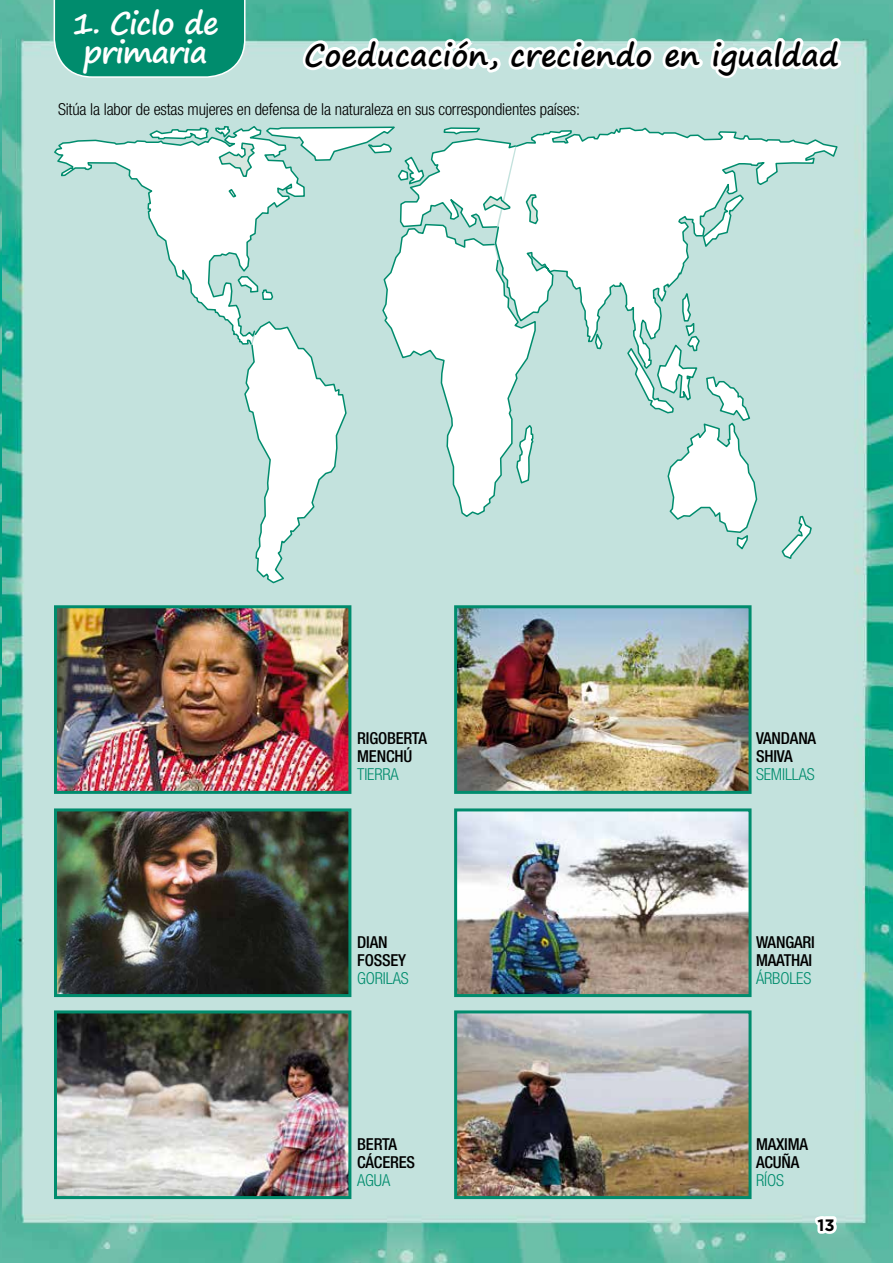
<style>
.page{position:relative;width:893px;height:1263px;background:#fff}
.page>*{position:absolute;margin:0;border:0;box-sizing:border-box;transform-origin:0 0}
.t1{font:700 30px "Segoe Print";color:#000}
.t2{font:700 30px/28.5px "Segoe Print";letter-spacing:-.04em;color:#fff;text-align:center}
.t3{font:300 condensed 16.5px "Helvetica Neue";letter-spacing:-.01em;color:#000}
.t4{font:500 condensed 16.5px/18px "Helvetica Neue";letter-spacing:-.01em;color:#000}
.t5{font:300 condensed 16.5px "Helvetica Neue";letter-spacing:-.01em;color:#008c6d}
.t6{font:700 16.5px "Gotham";color:#000}
</style>
<div class="page">
<img style="left:0;top:0;width:893px;height:1263px">
<svg style="left:811px;top:1213px;width:34px;height:24px"></svg>
<svg style="left:54px;top:0;width:192px;height:78px;background:#109376"></svg>
<svg style="left:626px;top:370px;width:132px;height:181px"></svg>
<svg style="left:780px;top:515px;width:33px;height:45px"></svg>
<svg style="left:243px;top:320px;width:104px;height:264px"></svg>
<svg style="left:53px;top:125px;width:253px;height:221px;fill:#c3e2dd"></svg>
<svg style="left:236px;top:275px;width:38px;height:26px"></svg>
<svg style="left:148px;top:125px;width:108px;height:53px"></svg>
<svg style="left:227px;top:188px;width:11px;height:11px"></svg>
<svg style="left:381px;top:249px;width:156px;height:269px"></svg>
<svg style="left:515px;top:424px;width:19px;height:61px"></svg>
<svg style="left:494px;top:249px;width:345px;height:121px;fill:#c3e2dd"></svg>
<svg style="left:264px;top:0;width:582px;height:249px"></svg>
<img style="left:58px;top:609px;width:289px;height:181px">
<div style="left:54px;top:605px;width:297px;height:189px;border:3px solid #008c6d"></div>
<img style="left:58px;top:812px;width:289px;height:181px">
<div style="left:54px;top:808px;width:297px;height:189px;border:3px solid #008c6d"></div>
<img style="left:58px;top:1014px;width:289px;height:181px">
<div style="left:54px;top:1010px;width:297px;height:189px;border:3px solid #008c6d"></div>
<img style="left:458px;top:609px;width:289px;height:181px">
<div style="left:454px;top:605px;width:297px;height:189px;border:3px solid #008c6d"></div>
<img style="left:458px;top:812px;width:289px;height:181px">
<div style="left:454px;top:808px;width:297px;height:189px;border:3px solid #008c6d"></div>
<img style="left:458px;top:1014px;width:289px;height:181px">
<div style="left:454px;top:1010px;width:297px;height:189px;border:3px solid #008c6d"></div>
<h1 class="t2" style="left:72px;top:8px;width:148px">1. Ciclo de primaria</h1>
<h1 class="t1" style="left:304px;top:28px;width:536px">Coeducación, creciendo en igualdad</h1>
<p class="t3" style="left:58px;top:100px;width:524px">Sitúa la labor de estas mujeres en defensa de la naturaleza en sus correspondientes países:</p>
<p class="t4" style="left:357px;top:729px;width:71px">RIGOBERTA<br>MENCHÚ</p>
<p class="t5" style="left:357px;top:765px;width:43px">TIERRA</p>
<p class="t4" style="left:357px;top:932px;width:50px">DIAN<br>FOSSEY</p>
<p class="t5" style="left:357px;top:968px;width:53px">GORILAS</p>
<p class="t4" style="left:357px;top:1134px;width:59px">BERTA<br>CÁCERES</p>
<p class="t5" style="left:357px;top:1170px;width:35px">AGUA</p>
<p class="t4" style="left:756px;top:729px;width:62px">VANDANA<br>SHIVA</p>
<p class="t5" style="left:756px;top:765px;width:60px">SEMILLAS</p>
<p class="t4" style="left:756px;top:932px;width:60px">WANGARI<br>MAATHAI</p>
<p class="t5" style="left:756px;top:968px;width:57px">ÁRBOLES</p>
<p class="t4" style="left:756px;top:1134px;width:54px">MAXIMA<br>ACUÑA</p>
<p class="t5" style="left:756px;top:1170px;width:29px">RÍOS</p>
<p class="t6" style="left:817px;top:1214px;width:19px">13</p>
</div>
